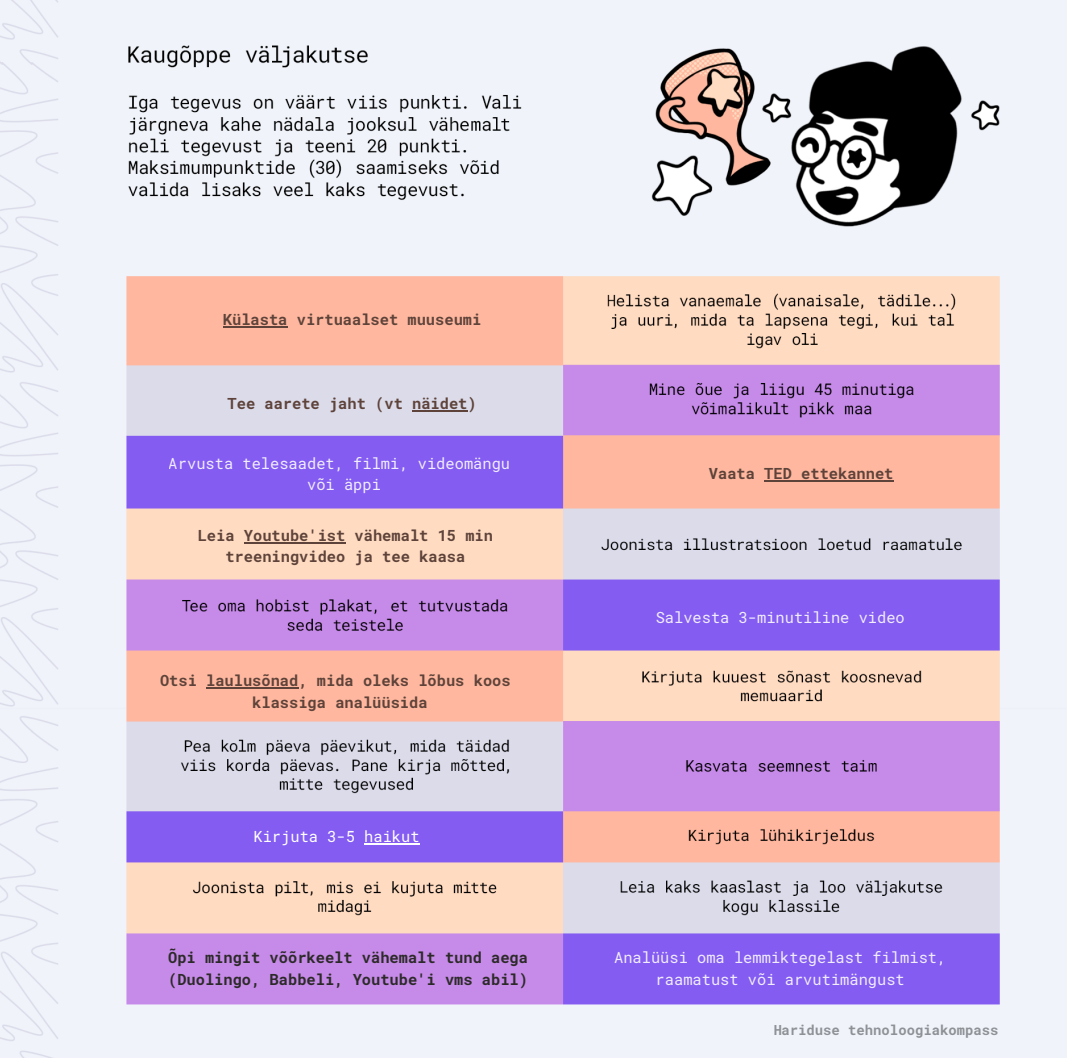
<style>
.page{position:relative;width:1067px;height:1058px;background:#fff}
.page>*{position:absolute;margin:0;border:0;box-sizing:border-box;transform-origin:0 0}
.t1{font:700 15.38px "Roboto Mono";color:#5e433a}
.t2{font:15.38px/21.4px "Roboto Mono";color:#fff;text-align:center}
.t3{font:700 15.38px "Roboto Mono";color:#2c2a29}
.t4{font:700 13.88px "Roboto Mono";color:#53565a}
</style>
<div class="page">
<img style="left:0;top:0;width:1066px;height:1057px">
<div style="left:209px;top:280px;width:272px;height:77px;background:#ffb89f"></div>
<hr style="left:223px;top:326px;width:64px;height:1px;background:#5e433a">
<div style="left:206px;top:371px;width:293px;height:63px;background:#dbdbea"></div>
<hr style="left:412px;top:410px;width:55px;height:1px;background:#5e433a">
<div style="left:606px;top:440px;width:348px;height:63px;background:#ffb89f"></div>
<hr style="left:764px;top:480px;width:129px;height:1px;background:#5e433a">
<div style="left:169px;top:652px;width:364px;height:63px;background:#ffb89f"></div>
<hr style="left:206px;top:687px;width:92px;height:1px;background:#5e433a">
<div style="left:160px;top:513px;width:368px;height:63px;background:#ffdbc1"></div>
<hr style="left:244px;top:542px;width:101px;height:1px;background:#5e433a">
<div style="left:174px;top:812px;width:367px;height:43px;background:#845cf2"></div>
<hr style="left:364px;top:843px;width:55px;height:1px;background:#fff">
<div style="left:165px;top:936px;width:368px;height:63px;background:#c68ae8"></div>
<div style="left:576px;top:944px;width:396px;height:43px;background:#845cf2"></div>
<div style="left:571px;top:592px;width:396px;height:51px;background:#845cf2"></div>
<div style="left:154px;top:447px;width:396px;height:51px;background:#845cf2"></div>
<p class="t1" style="left:223px;top:309px;width:260px">Külasta virtuaalset muuseumi</p>
<p class="t1" style="left:227px;top:393px;width:251px">Tee aarete jaht (vt näidet)</p>
<p class="t2" style="left:169px;top:452px;width:343px">Arvusta telesaadet, filmi, videomängu või äppi</p>
<p class="t1" style="left:198px;top:524px;width:297px">Leia Youtube'ist vähemalt 15 min</p>
<p class="t1" style="left:225px;top:546px;width:241px">treeningvideo ja tee kaasa</p>
<p class="t1" style="left:160px;top:670px;width:352px">Otsi laulusõnad, mida oleks lõbus koos</p>
<p class="t1" style="left:252px;top:691px;width:177px">klassiga analüüsida</p>
<p class="t2" style="left:253px;top:825px;width:168px">Kirjuta 3-5 haikut</p>
<p class="t3" style="left:168px;top:947px;width:361px">Õpi mingit võõrkeelt vähemalt tund aega</p>
<p class="t3" style="left:168px;top:968px;width:361px">(Duolingo, Babbeli, Youtube'i vms abil)</p>
<p class="t1" style="left:709px;top:463px;width:186px">Vaata TED ettekannet</p>
<p class="t2" style="left:655px;top:606px;width:251px">Salvesta 3-minutiline video</p>
<p class="t2" style="left:614px;top:946px;width:334px">Analüüsi oma lemmiktegelast filmist, raamatust või arvutimängust</p>
<p class="t4" style="left:773px;top:1020px;width:227px">Hariduse tehnoloogiakompass</p>
</div>
